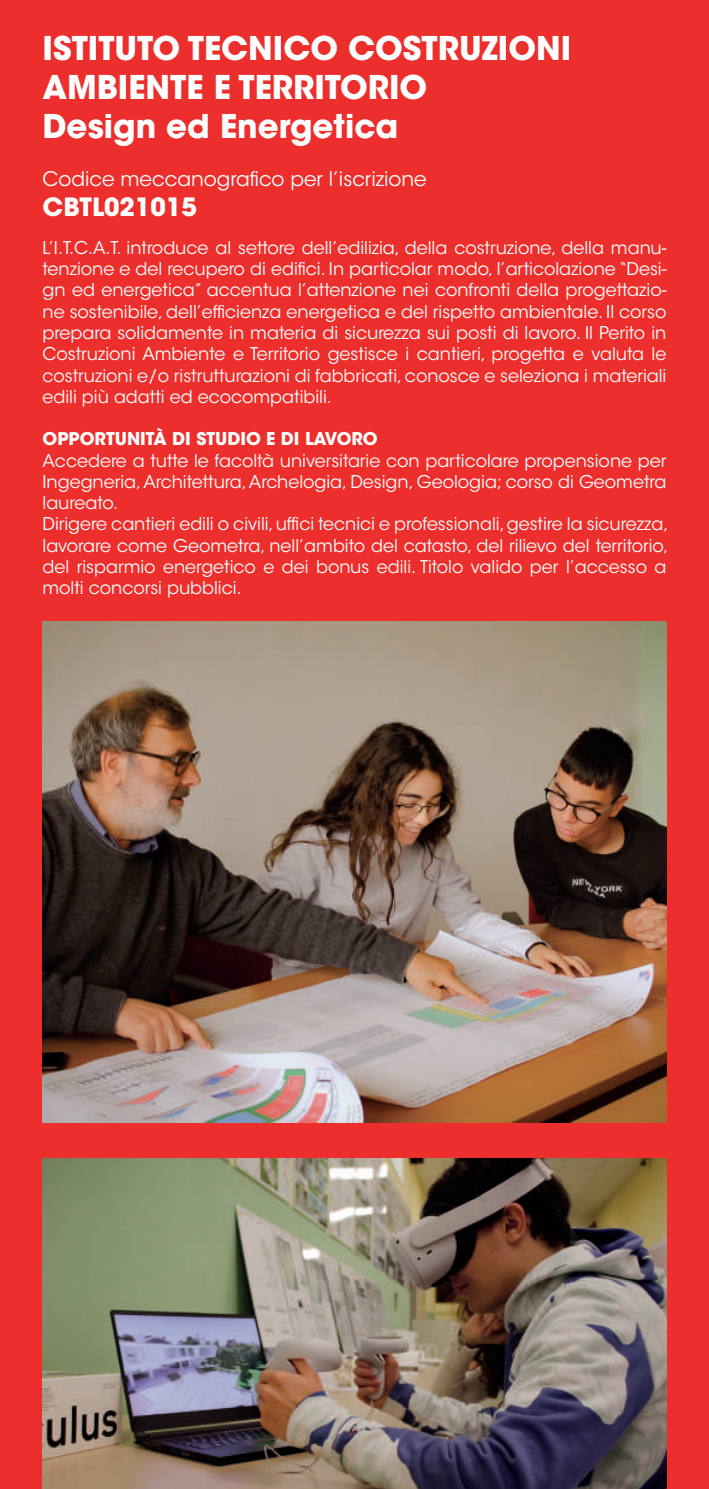
<style>
.page{position:relative;width:709px;height:1489px;background:#fff}
.page>*{position:absolute;margin:0;border:0;box-sizing:border-box;transform-origin:0 0}
.t1{font:700 32.5px/39px "ITC Avant Garde Std";color:#fff}
.t2{font:700 25px "ITC Avant Garde Std";color:#fff}
.t3{font:20px "ITC Avant Garde Std";color:#fff}
.t4{font:17.5px/21.2px "ITC Avant Garde Std";color:#fff;text-align:justify}
.t5{font:700 17.5px "ITC Avant Garde Std";color:#fff}
</style>
<div class="page">
<div style="left:0;top:0;width:709px;height:1488px;background:#ec2f2c"></div>
<img style="left:43px;top:621px;width:623px;height:501px">
<img style="left:43px;top:1158px;width:623px;height:330px">
<h1 class="t1" style="left:43px;top:28px;width:530px">ISTITUTO TECNICO COSTRUZIONI<br>AMBIENTE E TERRITORIO<br>Design ed Energetica</h1>
<p class="t3" style="left:43px;top:166px;width:386px">Codice meccanografico per l’iscrizione</p>
<h2 class="t2" style="left:43px;top:190px;width:156px">CBTL021015</h2>
<p class="t4" style="left:43px;top:237px;width:625px">L’I.T.C.A.T. introduce al settore dell’edilizia, della costruzione, della manu&shy;tenzione e del recupero di edifici. In particolar modo, l’articolazione “Desi&shy;gn ed energetica” accentua l’attenzione nei confronti della progettazio&shy;ne sostenibile, dell’efficienza energetica e del rispetto ambientale. Il corso prepara solidamente in materia di sicurezza sui posti di lavoro. Il Perito in Costruzioni Ambiente e Territorio gestisce i cantieri, progetta e valuta le costruzioni e/o ristrutturazioni di fabbricati, conosce e seleziona i materiali edili più adatti ed ecocompatibili.</p>
<p class="t5" style="left:43px;top:427px;width:337px">OPPORTUNITÀ DI STUDIO E DI LAVORO</p>
<p class="t4" style="left:43px;top:450px;width:627px;text-align:left">Accedere a tutte le facoltà universitarie con particolare propensione per Ingegneria, Architettura, Archelogia, Design, Geologia; corso di Geometra laureato.<br>Dirigere cantieri edili o civili, uffici tecnici e professionali, gestire la sicurezza, lavorare come Geometra, nell’ambito del catasto, del rilievo del territorio, del risparmio energetico e dei bonus edili. Titolo valido per l’accesso a molti concorsi pubblici.</p>
</div>
